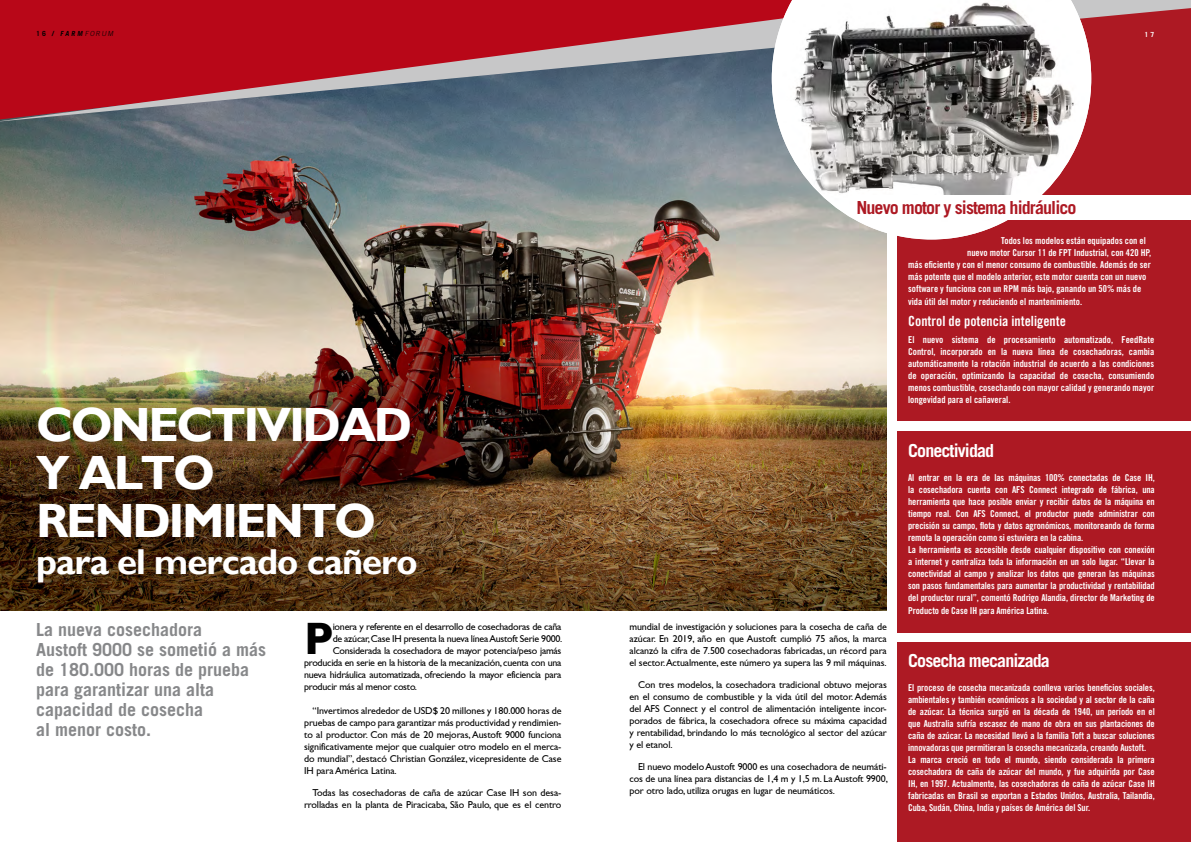
<style>
.page{position:relative;width:1191px;height:842px;background:#fff}
.page>*{position:absolute;margin:0;border:0;box-sizing:border-box;transform-origin:0 0}
.t1{font:700 48px/48px "Gill Sans";letter-spacing:-.05em;color:#fff}
.t2{font:700 45.3px "Gill Sans";color:#000}
.t3{font:700 36px "Gill Sans";letter-spacing:-.025em;color:#fff}
.t4{font:700 18px/20px "Trade Gothic LT Std";color:#87888a}
.t5{font:700 18px "Trade Gothic LT Std";letter-spacing:-.05em;color:#fff}
.t6{font:700 18px "Trade Gothic LT Std";letter-spacing:-.05em;color:#ad1923}
.t7{font:14px "Trade Gothic LT Std Bd Cn 20";color:#fff}
.t8{font:10px/12px "Gill Sans";letter-spacing:-.025em;color:#000;text-align:justify}
.t9{font:9.5px/12px "Trade Gothic LT Std Bd Cn 20";letter-spacing:-.01em;color:#fff}
.t10{font:italic 300 7px "Trade Gothic LT Std";color:#000}
.t11{font:700 7px "Trade Gothic LT Std";color:#fff}
.s1{font-weight:700;font-style:normal}
.s2{font-weight:700}
</style>
<div class="page">
<div style="left:897px;top:431px;width:294px;height:201px;background:#ad1923"></div>
<div style="left:897px;top:642px;width:294px;height:200px;background:#ad1a24"></div>
<div style="left:897px;top:0;width:294px;height:420px;background:#ad1923"></div>
<img style="left:0;top:121px;width:887px;height:489px">
<svg style="left:0;top:0;width:1191px;height:121px;fill:#b80718"></svg>
<img style="left:772px;top:0;width:319px;height:239px">
<div style="left:856px;top:196px;width:335px;height:24px;background:#fff"></div>
<p class="t10" style="left:36px;top:30px;width:80px"><span class="s1">1 6 /</span> <span class="s2">FARM</span>FORUM</p>
<p class="t11" style="left:1144px;top:30px;width:11px">1 7</p>
<h1 class="t1" style="left:36px;top:401px;width:378px">CONECTIVIDAD<br>Y ALTO<br>RENDIMIENTO</h1>
<h3 class="t3" style="left:36px;top:541px;width:383px">para el mercado cañero</h3>
<h3 class="t4" style="left:36px;top:619px;width:232px">La nueva cosechadora<br>Austoft 9000 se sometió a más de 180.000 horas de prueba para garantizar una alta capacidad de cosecha<br>al menor costo.</h3>
<h2 class="t2" style="left:304px;top:612px;width:31px">P</h2>
<p class="t8" style="left:333px;top:620px;width:230px">ionera y referente en el desarrollo de cosechadoras de caña</p>
<p class="t8" style="left:333px;top:632px;width:231px">de azúcar, Case IH presenta la nueva línea Austoft Serie 9000.</p>
<p class="t8" style="left:333px;top:644px;width:230px">Considerada la cosechadora de mayor potencia/peso jamás</p>
<p class="t8" style="left:304px;top:656px;width:259px">producida en serie en la historia de la mecanización, cuenta con una</p>
<p class="t8" style="left:304px;top:668px;width:259px">nueva hidráulica automatizada, ofreciendo la mayor eficiencia para</p>
<p class="t8" style="left:304px;top:680px;width:114px">producir más al menor costo.</p>
<p class="t8" style="left:304px;top:704px;width:259px;text-indent:8px">“Invertimos alrededor de USD$ 20 millones y 180.000 horas de pruebas de campo para garantizar más productividad y rendimien&shy;to al productor. Con más de 20 mejoras, Austoft 9000 funciona significativamente mejor que cualquier otro modelo en el merca&shy;do mundial”, destacó Christian González, vicepresidente de Case IH para América Latina.</p>
<p class="t8" style="left:304px;top:786px;width:259px;text-align:right">Todas las cosechadoras de caña de azúcar Case IH son desa&shy;rrolladas en la planta de Piracicaba, São Paulo, que es el centro</p>
<h3 class="t6" style="left:856px;top:197px;width:222px">Nuevo motor y sistema hidráulico</h3>
<p class="t8" style="left:629px;top:620px;width:259px">mundial de investigación y soluciones para la cosecha de caña de azúcar. En 2019, año en que Austoft cumplió 75 años, la marca alcanzó la cifra de 7.500 cosechadoras fabricadas, un récord para el sector.Actualmente, este número ya supera las 9 mil máquinas.</p>
<p class="t8" style="left:629px;top:678px;width:259px;text-indent:8px">Con tres modelos, la cosechadora tradicional obtuvo mejoras en el consumo de combustible y la vida útil del motor. Además del AFS Connect y el control de alimentación inteligente incor&shy;porados de fábrica, la cosechadora ofrece su máxima capacidad y rentabilidad, brindando lo más tecnológico al sector del azúcar y el etanol.</p>
<p class="t8" style="left:629px;top:760px;width:260px;text-indent:8px">El nuevo modelo Austoft 9000 es una cosechadora de neumáti&shy;cos de una línea para distancias de 1,4 m y 1,5 m. La Austoft 9900, por otro lado, utiliza orugas en lugar de neumáticos.</p>
<p class="t9" style="left:1001px;top:234px;width:146px">Todos los modelos están equipados con el</p>
<p class="t9" style="left:967px;top:246px;width:185px">nuevo motor Cursor 11 de FPT Industrial, con 420 HP,</p>
<p class="t9" style="left:908px;top:258px;width:244px">más eficiente y con el menor consumo de combustible. Además de ser</p>
<p class="t9" style="left:908px;top:270px;width:240px">más potente que el modelo anterior, este motor cuenta con un nuevo</p>
<p class="t9" style="left:908px;top:282px;width:235px">software y funciona con un RPM más bajo, ganando un 50% más de</p>
<p class="t9" style="left:908px;top:295px;width:176px">vida útil del motor y reduciendo el mantenimiento.</p>
<h3 class="t7" style="left:908px;top:312px;width:159px">Control de potencia inteligente</h3>
<p class="t9" style="left:908px;top:333px;width:248px;text-align:justify">El nuevo sistema de procesamiento automatizado, FeedRate Control, incorporado en la nueva línea de cosechadoras, cambia automáticamente la rotación industrial de acuerdo a las condiciones de operación, optimizando la capacidad de cosecha, consumiendo menos combustible, cosechando con mayor calidad y generando mayor longevidad para el cañaveral.</p>
<h3 class="t5" style="left:908px;top:439px;width:88px">Conectividad</h3>
<p class="t9" style="left:908px;top:471px;width:248px">Al entrar en la era de las máquinas 100% conectadas de Case IH, la cosechadora cuenta con AFS Connect integrado de fábrica, una herramienta que hace posible enviar y recibir datos de la máquina en tiempo real. Con AFS Connect, el productor puede administrar con precisión su campo, flota y datos agronómicos, monitoreando de forma remota la operación como si estuviera en la cabina.<br>La herramienta es accesible desde cualquier dispositivo con conexión a internet y centraliza toda la información en un solo lugar. “Llevar la conectividad al campo y analizar los datos que generan las máquinas son pasos fundamentales para aumentar la productividad y rentabilidad del productor rural”, comentó Rodrigo Alandia, director de Marketing de</p>
<p class="t9" style="left:908px;top:604px;width:142px">Producto de Case IH para América Latina.</p>
<h3 class="t5" style="left:908px;top:649px;width:143px">Cosecha mecanizada</h3>
<p class="t9" style="left:908px;top:681px;width:248px">El proceso de cosecha mecanizada conlleva varios beneficios sociales, ambientales y también económicos a la sociedad y al sector de la caña de azúcar. La técnica surgió en la década de 1940, un período en el que Australia sufría escasez de mano de obra en sus plantaciones de caña de azúcar. La necesidad llevó a la familia Toft a buscar soluciones innovadoras que permitieran la cosecha mecanizada, creando Austoft.<br>La marca creció en todo el mundo, siendo considerada la primera cosechadora de caña de azúcar del mundo, y fue adquirida por Case IH, en 1997. Actualmente, las cosechadoras de caña de azúcar Case IH fabricadas en Brasil se exportan a Estados Unidos, Australia, Tailandia, Cuba, Sudán, China, India y países de América del Sur.</p>
</div>
